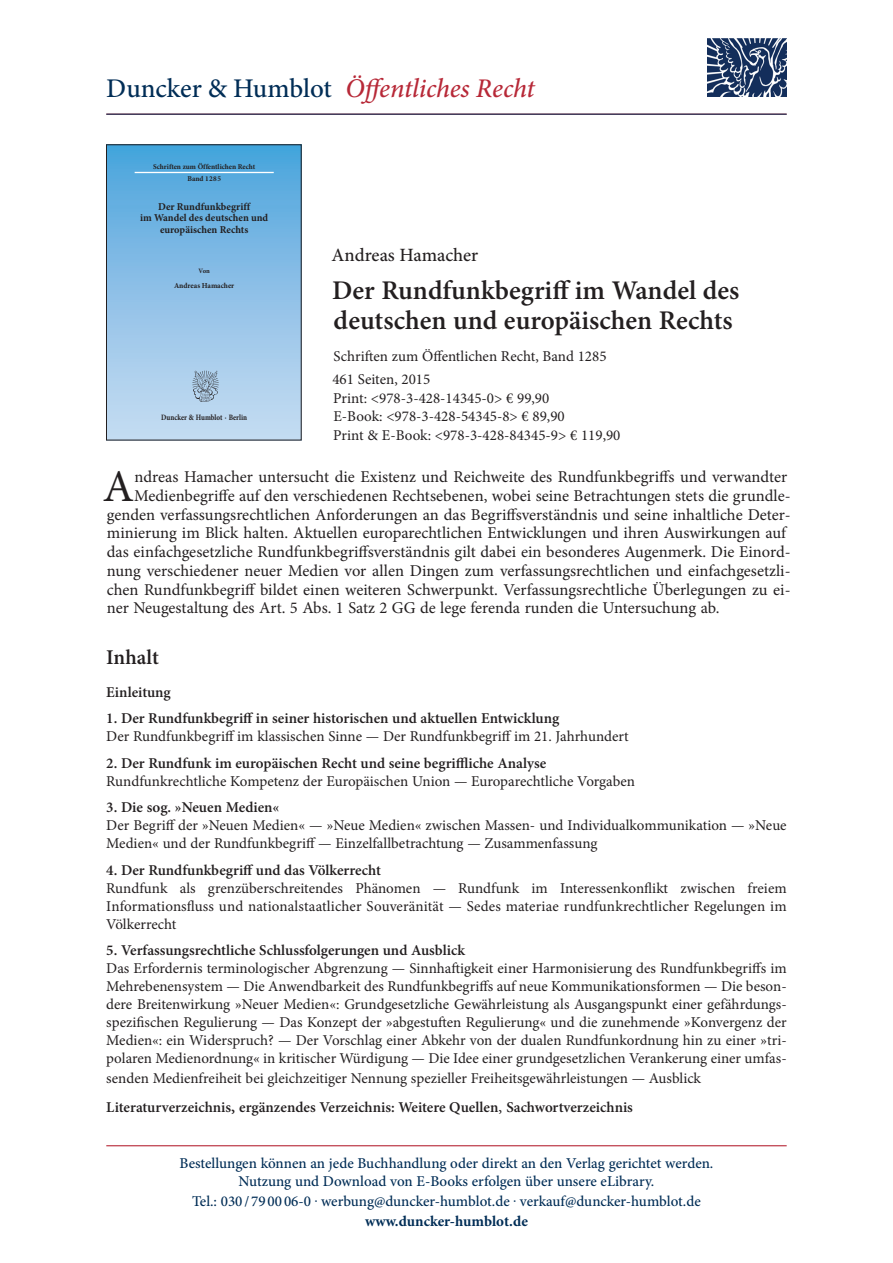
<style>
.page{position:relative;width:893px;height:1263px;background:#fff}
.page>*{position:absolute;margin:0;border:0;box-sizing:border-box;transform-origin:0 0}
.t1{font:45.3px "Minion Pro";color:#231f20}
.t2{font:600 27px/30px "Minion Pro";color:#231f20}
.t3{font:italic 500 27px "Minion Pro";letter-spacing:-.005em;color:#b72837}
.t4{font:600 21px "Minion Pro";color:#231f20}
.t5{font:500 18.75px "Minion Pro";letter-spacing:-.005em;color:#231f20}
.t6{font:16.5px "Minion Pro";color:#231f20}
.t7{font:15px/18px "Minion Pro";color:#231f20}
.t8{font:600 15px "Minion Pro";color:#231f20}
.t9{font:500 15px/18px "Minion Pro";color:#002d56;text-align:center}
.t10{font:700 15px "Minion Pro";color:#002d56}
.t11{font:700 10.5px/11.7px "Minion Pro";color:#231f20;text-align:center}
.t12{font:700 8.1px "Minion Pro";letter-spacing:-.005em;color:#231f20;scale:.86 1}
.t13{font:700 7.65px "Minion Pro";color:#231f20}
.t14{font:700 7.35px/12px "Minion Pro";color:#231f20;text-align:center}
.t15{font:700 6.6px "Minion Pro";color:#231f20}
.s1{font-style:normal;color:#002d56}
.s2{font-weight:600}
.s3{font-weight:600;font-size:16.5px}
.s4{font-size:16.5px}
</style>
<div class="page">
<hr style="left:106px;top:1145px;width:681px;height:1px;background:#b72837">
<div style="left:106px;top:145px;width:195px;height:295px;background:linear-gradient(to bottom,#4ca4dc,#cbddf2)"></div>
<hr style="left:135px;top:172px;width:139px;height:1px;background:#fff">
<img style="left:190px;top:369px;width:29px;height:35px">
<div style="left:106px;top:145px;width:195px;height:295px;border:1px solid #231f20"></div>
<img style="left:707px;top:38px;width:79px;height:59px">
<hr style="left:106px;top:114px;width:681px;height:1px;background:#002d56">
<h2 class="t3" style="left:106px;top:70px;width:430px"><span class="s1">Duncker &amp; Humblot</span> Öffentliches Recht</h2>
<p class="t14" style="left:153px;top:160px;width:104px">Schriften zum Öffentlichen Recht<br>Band 1285</p>
<p class="t11" style="left:140px;top:200px;width:130px">Der Rundfunkbegriff<br>im Wandel des deutschen und europäischen Rechts</p>
<p class="t15" style="left:199px;top:266px;width:13px">Von</p>
<p class="t13" style="left:174px;top:280px;width:62px">Andreas Hamacher</p>
<p class="t12" style="left:161px;top:412px;width:102px">Duncker &amp; Humblot · Berlin</p>
<p class="t5" style="left:332px;top:242px;width:148px">Andreas Hamacher</p>
<h2 class="t2" style="left:332px;top:276px;width:409px">Der Rundfunkbegriff im Wandel des deutschen und europäischen Rechts</h2>
<p class="t7" style="left:332px;top:345px;width:276px;line-height:23px">Schriften zum Öffentlichen Recht, Band 1285<br>461 Seiten, 2015</p>
<p class="t7" style="left:333px;top:389px;width:289px;line-height:18.8px">Print: &lt;978-3-428-14345-0&gt; € 99,90<br>E-Book: &lt;978-3-428-54345-8&gt; € 89,90<br>Print &amp; E-Book: &lt;978-3-428-84345-9&gt; € 119,90</p>
<h1 class="t1" style="left:103px;top:456px;width:33px">A</h1>
<p class="t6" style="left:135px;top:466px;width:654px">ndreas Hamacher untersucht die Existenz und Reichweite des Rundfunkbegriffs und verwandter</p>
<p class="t6" style="left:134px;top:484px;width:658px">Medienbegriffe auf den verschiedenen Rechtsebenen, wobei seine Betrachtungen stets die grundle-</p>
<p class="t6" style="left:107px;top:503px;width:685px">genden verfassungsrechtlichen Anforderungen an das Begriffsverständnis und seine inhaltliche Deter-</p>
<p class="t6" style="left:107px;top:522px;width:681px">minierung im Blick halten. Aktuellen europarechtlichen Entwicklungen und ihren Auswirkungen auf</p>
<p class="t6" style="left:107px;top:541px;width:685px">das einfachgesetzliche Rundfunkbegriffsverständnis gilt dabei ein besonderes Augenmerk. Die Einord-</p>
<p class="t6" style="left:107px;top:559px;width:685px">nung verschiedener neuer Medien vor allen Dingen zum verfassungsrechtlichen und einfachgesetzli-</p>
<p class="t6" style="left:107px;top:578px;width:685px">chen Rundfunkbegriff bildet einen weiteren Schwerpunkt. Verfassungsrechtliche Überlegungen zu ei-</p>
<p class="t6" style="left:107px;top:597px;width:614px">ner Neugestaltung des Art. 5 Abs. 1 Satz 2 GG de lege ferenda runden die Untersuchung ab.</p>
<h3 class="t4" style="left:106px;top:642px;width:54px">Inhalt</h3>
<p class="t8" style="left:106px;top:681px;width:66px">Einleitung</p>
<p class="t8" style="left:106px;top:708px;width:454px">1. Der Rundfunkbegriff in seiner historischen und aktuellen Entwicklung</p>
<p class="t7" style="left:106px;top:727px;width:524px">Der Rundfunkbegriff im klassischen Sinne — Der Rundfunkbegriff im 21. Jahrhundert</p>
<p class="t8" style="left:106px;top:752px;width:442px">2. Der Rundfunk im europäischen Recht und seine begriffliche Analyse</p>
<p class="t7" style="left:106px;top:772px;width:530px">Rundfunkrechtliche Kompetenz der Europäischen Union — Europarechtliche Vorgaben</p>
<p class="t8" style="left:106px;top:797px;width:175px">3. Die sog. »Neuen Medien«</p>
<p class="t7" style="left:106px;top:816px;width:682px">Der Begriff der »Neuen Medien« — »Neue Medien« zwischen Massen- und Individualkommunikation — »Neue<br>Medien« und der Rundfunkbegriff — Einzelfallbetrachtung — Zusammenfassung</p>
<p class="t8" style="left:106px;top:859px;width:276px">4. Der Rundfunkbegriff und das Völkerrecht</p>
<p class="t7" style="left:106px;top:879px;width:682px;text-align:justify">Rundfunk als grenzüberschreitendes Phänomen — Rundfunk im Interessenkonflikt zwischen freiem Informationsfluss und nationalstaatlicher Souveränität — Sedes materiae rundfunkrechtlicher Regelungen im Völkerrecht</p>
<p class="t8" style="left:106px;top:940px;width:360px">5. Verfassungsrechtliche Schlussfolgerungen und Ausblick</p>
<p class="t7" style="left:106px;top:959px;width:682px;text-align:justify">Das Erfordernis terminologischer Abgrenzung — Sinnhaftigkeit einer Harmonisierung des Rundfunkbegriffs im Mehrebenensystem — Die Anwendbarkeit des Rundfunkbegriffs auf neue Kommunikationsformen — Die beson&shy;dere Breitenwirkung »Neuer Medien«: Grundgesetzliche Gewährleistung als Ausgangspunkt einer gefährdungs&shy;spezifischen Regulierung — Das Konzept der »abgestuften Regulierung« und die zunehmende »Konvergenz der Medien«: ein Widerspruch? — Der Vorschlag einer Abkehr von der dualen Rundfunkordnung hin zu einer »tri&shy;polaren Medienordnung« in kritischer Würdigung — Die Idee einer grundgesetzlichen Verankerung einer umfas-</p>
<p class="t7" style="left:106px;top:1064px;width:596px;line-height:28.8px">senden Medienfreiheit bei gleichzeitiger Nennung spezieller Freiheitsgewährleistungen — Ausblick<br><span class="s2">Literaturverzeichnis</span><span class="s3">,</span> <span class="s2">ergänzendes Verzeichnis: Weitere Quellen</span><span class="s4">,</span> <span class="s2">Sachwortverzeichnis</span></p>
<p class="t9" style="left:179px;top:1154px;width:535px">Bestellungen können an jede Buchhandlung oder direkt an den Verlag gerichtet werden.<br>Nutzung und Download von E-Books erfolgen über unsere eLibrary.</p>
<p class="t9" style="left:192px;top:1192px;width:510px">Tel.: 030 / 79 00 06-0 . werbung@duncker-humblot.de . verkauf@duncker-humblot.de</p>
<p class="t10" style="left:365px;top:1210px;width:164px">www.duncker-humblot.de</p>
</div>
